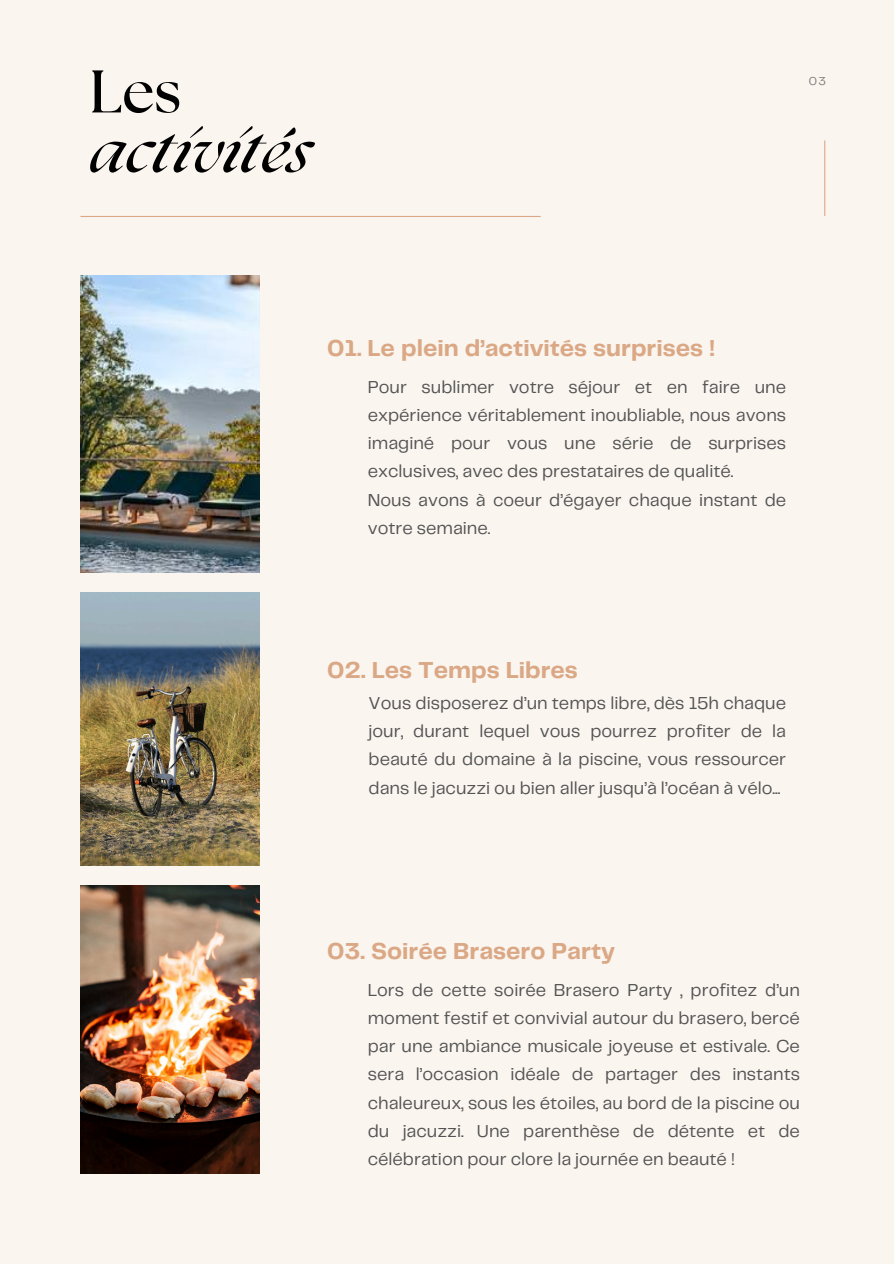
<style>
.page{position:relative;width:894px;height:1264px;background:#fff}
.page>*{position:absolute;margin:0;border:0;box-sizing:border-box;transform-origin:0 0}
.t1{font:italic 700 60px/59.7px "The Seasons";color:#000}
.t2{font:700 24px "Telegraf";color:#dba886}
.t3{font:18px/28.2px "Telegraf";color:#545454;text-align:justify}
.t4{font:12px "Telegraf";color:#7f7f7f}
.s1{font-style:normal}
</style>
<div class="page">
<div style="left:0;top:0;width:893px;height:1263px;background:#faf5ef"></div>
<hr style="left:824px;top:140px;width:1px;height:76px;background:#dba886">
<hr style="left:80px;top:216px;width:460px;height:1px;background:#dba886">
<img style="left:80px;top:592px;width:179px;height:273px">
<img style="left:80px;top:885px;width:179px;height:288px">
<img style="left:80px;top:275px;width:179px;height:297px">
<h1 class="t1" style="left:89px;top:67px;width:222px"><span class="s1">Les </span>activités</h1>
<p class="t4" style="left:808px;top:76px;width:19px">03</p>
<p class="t2" style="left:327px;top:337px;width:389px">01. Le plein d’activités surprises !</p>
<p class="t3" style="left:367px;top:374px;width:420px">Pour sublimer votre séjour et en faire une expérience véritablement inoubliable, nous avons imaginé pour vous une série de surprises exclusives, avec des prestataires de qualité.</p>
<h2 class="t3" style="left:367px;top:486px;width:420px">Nous avons à coeur d’égayer chaque instant de votre semaine.</h2>
<p class="t2" style="left:327px;top:659px;width:252px">02. Les Temps Libres</p>
<p class="t3" style="left:368px;top:690px;width:419px">Vous disposerez d’un temps libre, dès 15h chaque jour, durant lequel vous pourrez profiter de la beauté du domaine à la piscine, vous ressourcer dans le jacuzzi ou bien aller jusqu’à l’océan à vélo...</p>
<p class="t2" style="left:327px;top:940px;width:289px">03. Soirée Brasero Party</p>
<p class="t3" style="left:367px;top:976px;width:433px">Lors de cette soirée Brasero Party , profitez d’un moment festif et convivial autour du brasero, bercé par une ambiance musicale joyeuse et estivale. Ce sera l’occasion idéale de partager des instants chaleureux, sous les étoiles, au bord de la piscine ou du jacuzzi. Une parenthèse de détente et de célébration pour clore la journée en beauté !</p>
</div>
